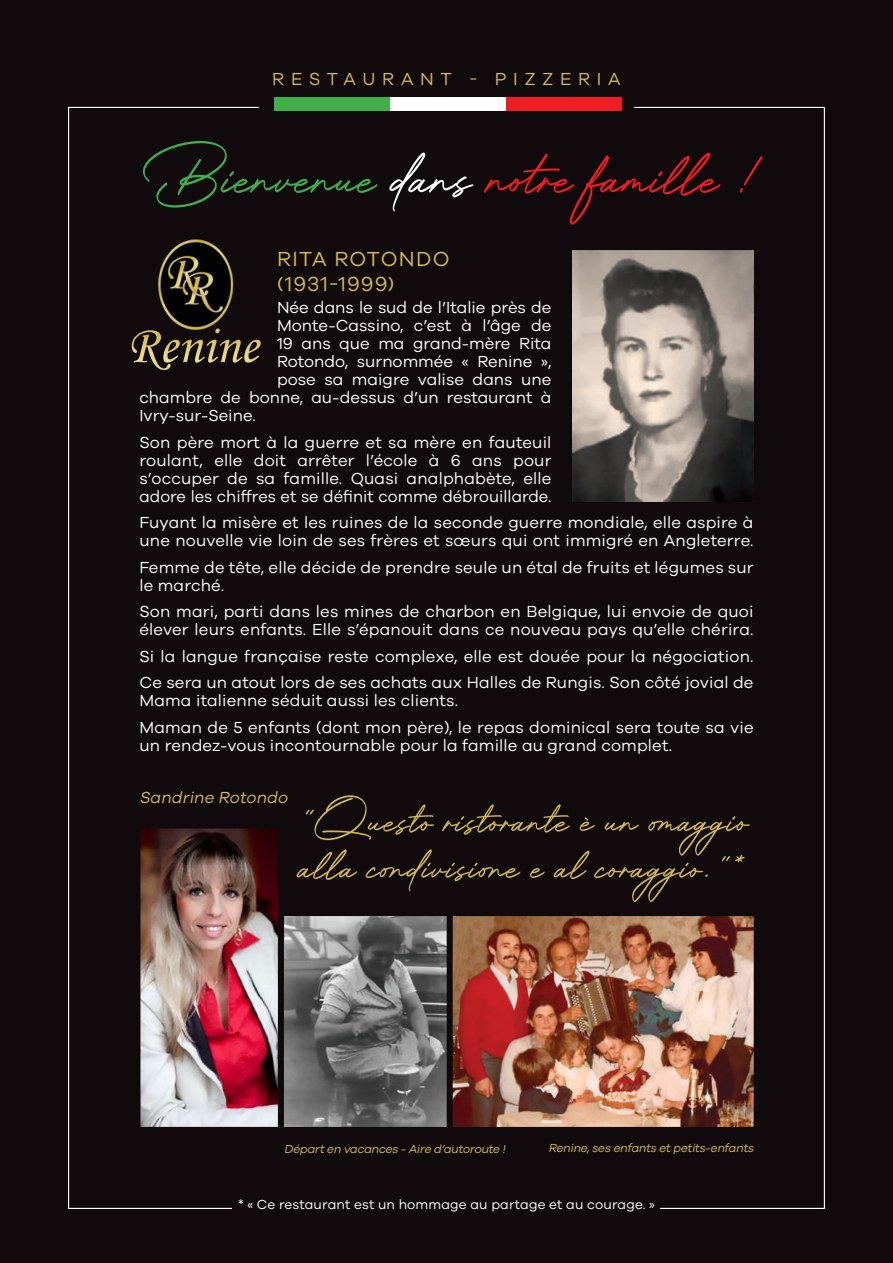
<style>
.page{position:relative;width:893px;height:1263px;background:#110a0c}
.page>*{position:absolute;margin:0;border:0;box-sizing:border-box;transform-origin:0 0}
.t1{font:72px "Brother Signature";letter-spacing:.01em;color:#ee1d23}
.t2{font:51px/46.3px "Brother Signature";letter-spacing:.02em;color:#d5bb50}
.t3{font:21px/25.5px "Galano Grotesque";letter-spacing:.05em;color:#d5bb50}
.t4{font:18px "Galano Grotesque";letter-spacing:.37em;color:#d5bb50}
.t5{font:16.5px/18px "Galano Grotesque";letter-spacing:.01em;color:#fff}
.t6{font:italic 16.5px "Galano Grotesque";color:#d5bb50}
.t7{font:13.5px "Galano Grotesque";letter-spacing:.01em;color:#fff}
.t8{font:italic 12px "Galano Grotesque";color:#d5bb50}
.s1{color:#40ae49}
.s2{color:#fff}
</style>
<div class="page">
<img style="left:573px;top:251px;width:180px;height:251px">
<img style="left:158px;top:239px;width:76px;height:89px">
<svg style="left:132px;top:328px;width:129px;height:42px"></svg>
<img style="left:141px;top:829px;width:136px;height:297px">
<div style="left:134px;top:822px;width:150px;height:311px;border:6px solid #110a0c"></div>
<img style="left:285px;top:917px;width:162px;height:209px">
<div style="left:278px;top:910px;width:184px;height:223px;border:6px solid #110a0c"></div>
<img style="left:454px;top:917px;width:299px;height:209px">
<div style="left:447px;top:910px;width:313px;height:223px;border:6px solid #110a0c"></div>
<div style="left:274px;top:97px;width:116px;height:13px;background:#40ae49"></div>
<div style="left:506px;top:97px;width:116px;height:13px;background:#ee1d23"></div>
<div style="left:390px;top:97px;width:116px;height:13px;background:#fff"></div>
<p class="t4" style="left:272px;top:68px;width:350px">RESTAURANT - PIZZERIA</p>
<h1 class="t1" style="left:142px;top:124px;width:614px"><span class="s1">Bienvenue</span> <span class="s2">dans</span> notre famille !</h1>
<p class="t3" style="left:277px;top:245px;width:174px">RITA ROTONDO (1931-1999)</p>
<p class="t5" style="left:277px;top:298px;width:276px">Née dans le sud de l’Italie près de</p>
<p class="t5" style="left:277px;top:316px;width:276px">Monte-Cassino, c’est à l’âge de</p>
<p class="t5" style="left:277px;top:334px;width:276px">19 ans que ma grand-mère Rita</p>
<p class="t5" style="left:277px;top:352px;width:276px">Rotondo, surnommée « Renine »,</p>
<p class="t5" style="left:277px;top:370px;width:276px">pose sa maigre valise dans une</p>
<p class="t5" style="left:139px;top:388px;width:413px">chambre de bonne, au-dessus d’un restaurant à</p>
<p class="t5" style="left:139px;top:406px;width:118px">Ivry-sur-Seine.</p>
<p class="t5" style="left:139px;top:433px;width:414px;text-align:justify">Son père mort à la guerre et sa mère en fauteuil roulant, elle doit arrêter l’école à 6 ans pour s’occuper de sa famille. Quasi analphabète, elle adore les chiffres et se définit comme débrouillarde.</p>
<p class="t5" style="left:139px;top:513px;width:616px">Fuyant la misère et les ruines de la seconde guerre mondiale, elle aspire à une nouvelle vie loin de ses frères et sœurs qui ont immigré en Angleterre.</p>
<p class="t5" style="left:139px;top:558px;width:616px">Femme de tête, elle décide de prendre seule un étal de fruits et légumes sur le marché.</p>
<p class="t5" style="left:139px;top:602px;width:616px">Son mari, parti dans les mines de charbon en Belgique, lui envoie de quoi élever leurs enfants. Elle s’épanouit dans ce nouveau pays qu’elle chérira.</p>
<p class="t5" style="left:139px;top:642px;width:616px;line-height:26.5px">Si la langue française reste complexe, elle est douée pour la négociation.<br>Ce sera un atout lors de ses achats aux Halles de Rungis. Son côté jovial de</p>
<p class="t5" style="left:139px;top:687px;width:616px;line-height:26.5px">Mama italienne séduit aussi les clients.<br>Maman de 5 enfants (dont mon père), le repas dominical sera toute sa vie</p>
<p class="t5" style="left:139px;top:736px;width:534px">un rendez-vous incontournable pour la famille au grand complet.</p>
<p class="t6" style="left:139px;top:787px;width:153px">Sandrine Rotondo</p>
<h2 class="t2" style="left:296px;top:789px;width:453px">"Questo ristorante è un omaggio alla condivisione e al coraggio."*</h2>
<p class="t8" style="left:284px;top:1141px;width:225px">Départen vacances - Aire d’autoroute !</p>
<p class="t8" style="left:548px;top:1140px;width:209px">Renine,ses enfants etpetits-enfants</p>
<p class="t7" style="left:238px;top:1196px;width:418px">* « Ce restaurant est un hommage au partage et au courage. »</p>
</div>
